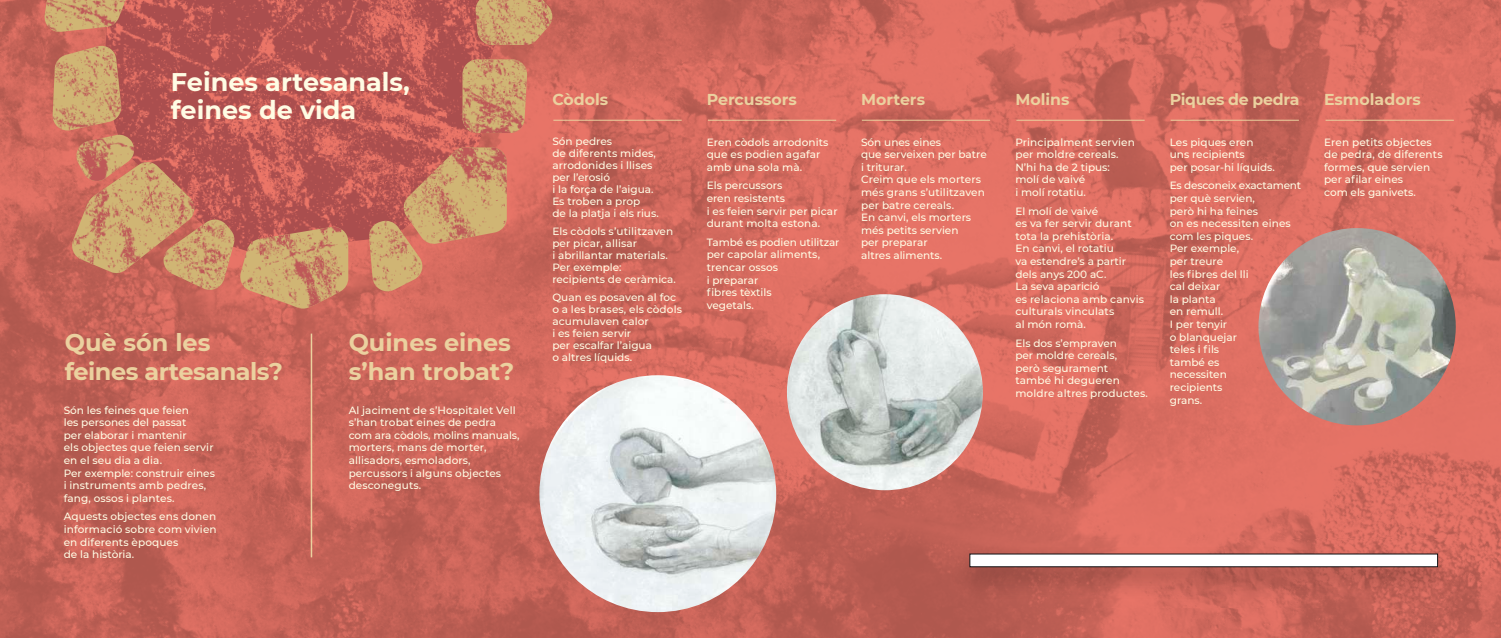
<style>
.page{position:relative;width:1501px;height:638px;background:#fff}
.page>*{position:absolute;margin:0;border:0;box-sizing:border-box;transform-origin:0 0}
.t1{font:700 25.5px/28.5px "Montserrat";color:#fffce4}
.t2{font:700 24px/28.5px "Montserrat";letter-spacing:-.02em;color:#ebd19f}
.t3{font:700 24px/28.5px "Montserrat";color:#ebd19f}
.t4{font:700 15.75px "Montserrat";color:#ebd19f}
.t5{font:700 15.75px "Montserrat";letter-spacing:-.02em;color:#ebd19f}
.t6{font:500 10.5px/12.6px "Montserrat";color:#fffce4}
</style>
<div class="page">
<img style="left:0;top:0;width:1501px;height:638px">
<img style="left:43px;top:0;width:511px;height:309px">
<img style="left:539px;top:375px;width:237px;height:237px;border-radius:118px">
<img style="left:1258px;top:228px;width:198px;height:197px;border-radius:99px">
<hr style="left:1171px;top:120px;width:128px;height:1px;background:#ebd19f">
<hr style="left:1326px;top:120px;width:128px;height:1px;background:#ebd19f">
<hr style="left:862px;top:120px;width:128px;height:1px;background:#ebd19f">
<hr style="left:1016px;top:120px;width:129px;height:1px;background:#ebd19f">
<hr style="left:553px;top:120px;width:129px;height:1px;background:#ebd19f">
<hr style="left:708px;top:120px;width:128px;height:1px;background:#ebd19f">
<hr style="left:311px;top:333px;width:1px;height:224px;background:#ebd19f">
<img style="left:787px;top:294px;width:196px;height:196px;border-radius:98px">
<img style="left:943px;top:540px;width:522px;height:67px">
<div style="left:969px;top:553px;width:469px;height:14px;background:#fff"></div>
<h1 class="t1" style="left:171px;top:66px;width:240px">Feines artesanals, feines de vida</h1>
<h2 class="t2" style="left:65px;top:327px;width:220px">Què són les feines artesanals?</h2>
<p class="t6" style="left:64px;top:403px;width:153px">Són les feines que feien<br>les persones del passat<br>per elaborar i mantenir<br>els objectes que feien servir en el seu dia a dia.<br>Per exemple: construir eines i instruments amb pedres, fang, ossos i plantes.</p>
<p class="t6" style="left:64px;top:510px;width:154px">Aquests objectes ens donen informació sobre com vivien en diferents èpoques<br>de la història.</p>
<h2 class="t3" style="left:349px;top:327px;width:167px">Quines eines s’han trobat?</h2>
<p class="t6" style="left:349px;top:403px;width:172px">Al jaciment de s’Hospitalet Vell s’han trobat eines de pedra com ara còdols, molins manuals, morters, mans de morter, allisadors, esmoladors, percussors i alguns objectes desconeguts.</p>
<h3 class="t4" style="left:552px;top:88px;width:57px">Còdols</h3>
<p class="t6" style="left:552px;top:135px;width:108px;line-height:12px">Són pedres<br>de diferents mides, arrodonides i llises per l’erosió<br>i la força de l’aigua.<br>Es troben a prop<br>de la platja i els rius.</p>
<p class="t6" style="left:552px;top:225px;width:125px;line-height:12px">Els còdols s’utilitzaven per picar, allisar<br>i abrillantar materials.<br>Per exemple: recipients de ceràmica.</p>
<p class="t6" style="left:552px;top:291px;width:131px;line-height:12px">Quan es posaven al foc o a les brases, els còdols acumulaven calor<br>i es feien servir<br>per escalfar l’aigua<br>o altres líquids.</p>
<h3 class="t4" style="left:707px;top:88px;width:92px">Percussors</h3>
<p class="t6" style="left:707px;top:135px;width:123px">Eren còdols arrodonits que es podien agafar amb una sola mà.</p>
<p class="t6" style="left:707px;top:179px;width:132px">Els percussors<br>eren resistents<br>i es feien servir per picar durant molta estona.</p>
<p class="t6" style="left:707px;top:235px;width:134px">També es podien utilitzar per capolar aliments, trencar ossos<br>i preparar<br>fibres tèxtils<br>vegetals.</p>
<h3 class="t4" style="left:861px;top:88px;width:66px">Morters</h3>
<p class="t6" style="left:861px;top:135px;width:127px">Són unes eines<br>que serveixen per batre i triturar.<br>Creim que els morters més grans s’utilitzaven per batre cereals.<br>En canvi, els morters més petits servien<br>per preparar<br>altres aliments.</p>
<h3 class="t4" style="left:1015px;top:88px;width:56px">Molins</h3>
<p class="t6" style="left:1015px;top:135px;width:121px">Principalment servien per moldre cereals.<br>N’hi ha de 2 tipus: molí de vaivé<br>i molí rotatiu.</p>
<p class="t6" style="left:1015px;top:204px;width:130px">El molí de vaivé<br>es va fer servir durant tota la prehistòria.<br>En canvi, el rotatiu<br>va estendre’s a partir dels anys 200 aC.<br>La seva aparició<br>es relaciona amb canvis culturals vinculats<br>al món romà.</p>
<p class="t6" style="left:1015px;top:336px;width:134px">Els dos s’empraven<br>per moldre cereals,<br>però segurament<br>també hi degueren moldre altres productes.</p>
<h3 class="t5" style="left:1170px;top:88px;width:131px">Piques de pedra</h3>
<p class="t6" style="left:1170px;top:135px;width:107px">Les piques eren uns recipients<br>per posar-hi líquids.</p>
<p class="t6" style="left:1170px;top:179px;width:133px">Es desconeix exactament per què servien,<br>però hi ha feines<br>on es necessiten eines com les piques.<br>Per exemple,<br>per treure<br>les fibres del lli<br>cal deixar<br>la planta<br>en remull.<br>I per tenyir<br>o blanquejar<br>teles i fils<br>també es<br>necessiten<br>recipients<br>grans.</p>
<h3 class="t4" style="left:1324px;top:88px;width:98px">Esmoladors</h3>
<p class="t6" style="left:1324px;top:135px;width:120px">Eren petits objectes de pedra, de diferents formes, que servien per afilar eines<br>com els ganivets.</p>
</div>
